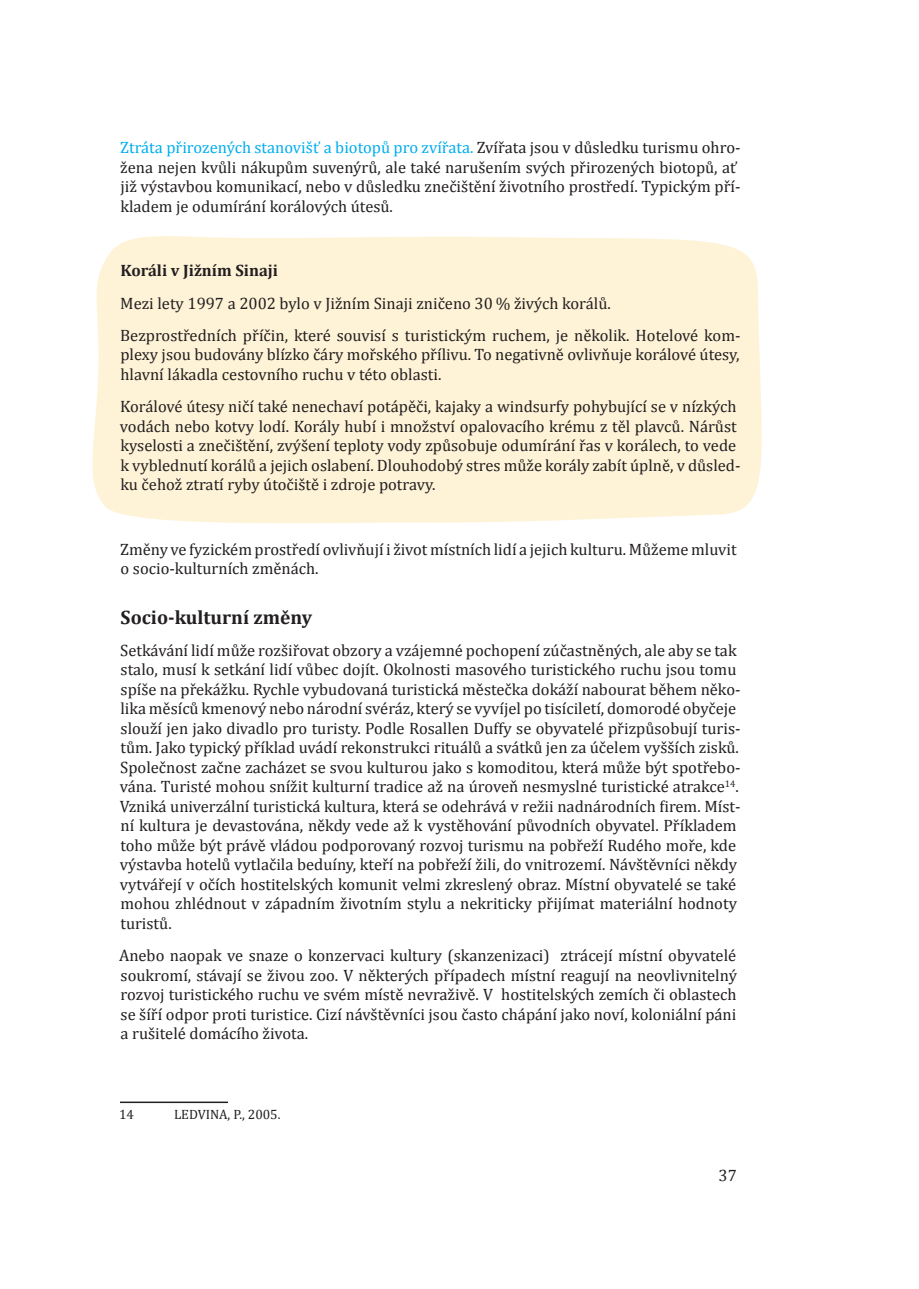
<style>
.page{position:relative;width:919px;height:1289px;background:#fff}
.page>*{position:absolute;margin:0;border:0;box-sizing:border-box;transform-origin:0 0}
.nadpisy_obecne{font:700 19.5px "Cambria";color:#231f20}
.Normální__web{font:16.5px/19.5px "Cambria";color:#231f20}
.Normální__web-2{font:700 16.5px "Cambria";color:#231f20}
.t1{font:13.5px "Cambria";color:#231f20}
.s1{color:#00aeef}
</style>
<div class="page">
<div style="left:92px;top:236px;width:670px;height:287px;background:#fef3d7"></div>
<hr style="left:120px;top:1101px;width:108px;height:2px;background:#231f20">
<p class="Normální__web" style="left:120px;top:138px;width:621px"><span class="s1">Ztráta přirozených stanovišť a biotopů pro zvířata.</span> Zvířata jsou v důsledku turismu ohro&shy;žena nejen kvůli nákupům suvenýrů, ale také narušením svých přirozených biotopů, ať již výstavbou komunikací, nebo v důsledku znečištění životního prostředí. Typickým pří&shy;kladem je odumírání korálových útesů.</p>
<p class="Normální__web-2" style="left:120px;top:259px;width:159px">Koráli v Jižním Sinaji</p>
<p class="Normální__web" style="left:120px;top:293px;width:492px">Mezi lety 1997 a 2002 bylo v Jižním Sinaji zničeno 30 % živých korálů.</p>
<p class="Normální__web" style="left:120px;top:325px;width:622px;text-align:justify">Bezprostředních příčin, které souvisí s turistickým ruchem, je několik. Hotelové kom&shy;plexy jsou budovány blízko čáry mořského přílivu. To negativně ovlivňuje korálové útesy, hlavní lákadla cestovního ruchu v této oblasti.</p>
<p class="Normální__web" style="left:120px;top:396px;width:622px">Korálové útesy ničí také nenechaví potápěči, kajaky a windsurfy pohybující se v nízkých vodách nebo kotvy lodí. Korály hubí i množství opalovacího krému z těl plavců. Nárůst kyselosti a znečištění, zvýšení teploty vody způsobuje odumírání řas v korálech, to vede k vyblednutí korálů a jejich oslabení. Dlouhodobý stres může korály zabít úplně, v důsled&shy;ku čehož ztratí ryby útočiště i zdroje potravy.</p>
<p class="Normální__web" style="left:120px;top:539px;width:618px">Změny ve fyzickém prostředí ovlivňují i život místních lidí a jejich kulturu. Můžeme mluvit o socio-kulturních změnách.</p>
<p class="nadpisy_obecne" style="left:120px;top:603px;width:193px">Socio-kulturní změny</p>
<p class="Normální__web" style="left:120px;top:640px;width:622px">Setkávání lidí může rozšiřovat obzory a vzájemné pochopení zúčastněných, ale aby se tak stalo, musí k setkání lidí vůbec dojít. Okolnosti masového turistického ruchu jsou tomu spíše na překážku. Rychle vybudovaná turistická městečka dokáží nabourat během něko&shy;lika měsíců kmenový nebo národní svéráz, který se vyvíjel po tisíciletí, domorodé obyčeje slouží jen jako divadlo pro turisty. Podle Rosallen Duffy se obyvatelé přizpůsobují turis&shy;tům. Jako typický příklad uvádí rekonstrukci rituálů a svátků jen za účelem vyšších zisků.<br>Společnost začne zacházet se svou kulturou jako s komoditou, která může být spotřebo&shy;vána. Turisté mohou snížit kulturní tradice až na úroveň nesmyslné turistické atrakce<sup>14</sup>.<br>Vzniká univerzální turistická kultura, která se odehrává v režii nadnárodních firem. Míst&shy;ní kultura je devastována, někdy vede až k vystěhování původních obyvatel. Příkladem toho může být právě vládou podporovaný rozvoj turismu na pobřeží Rudého moře, kde výstavba hotelů vytlačila beduíny, kteří na pobřeží žili, do vnitrozemí. Návštěvníci někdy vytvářejí v očích hostitelských komunit velmi zkreslený obraz. Místní obyvatelé se také mohou zhlédnout v západním životním stylu a nekriticky přijímat materiální hodnoty turistů.</p>
<p class="Normální__web" style="left:119px;top:945px;width:619px;text-align:justify">Anebo naopak ve snaze o konzervaci kultury (skanzenizaci) ztrácejí místní obyvatelé soukromí, stávají se živou zoo. V některých případech místní reagují na neovlivnitelný rozvoj turistického ruchu ve svém místě nevraživě. V hostitelských zemích či oblastech se šíří odpor proti turistice. Cizí návštěvníci jsou často chápání jako noví, koloniální páni a rušitelé domácího života.</p>
<p class="t1" style="left:119px;top:1106px;width:16px">14</p>
<p class="t1" style="left:174px;top:1106px;width:108px">LEDVINA, P., 2005.</p>
<p class="Normální__web" style="left:718px;top:1165px;width:20px">37</p>
</div>
